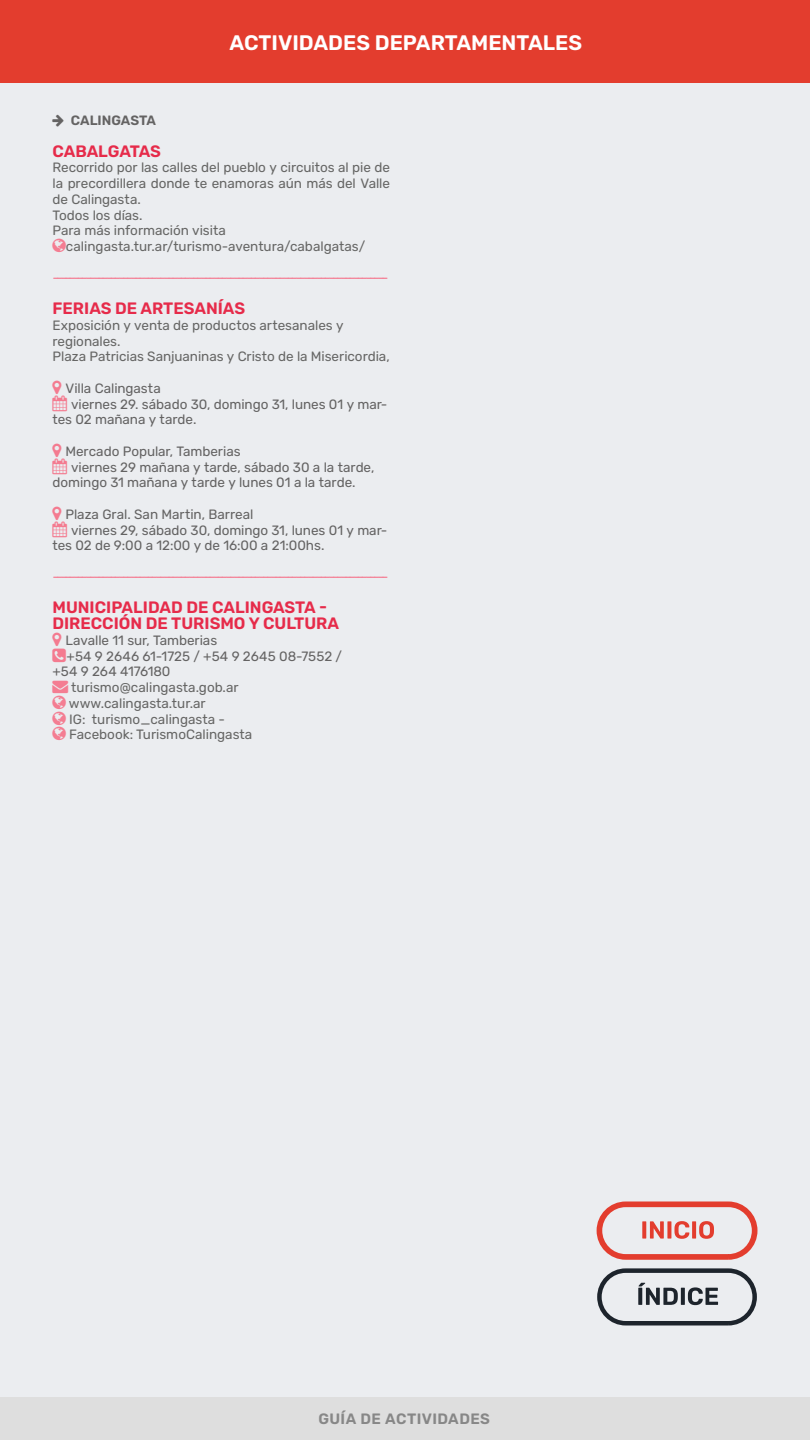
<style>
.page{position:relative;width:810px;height:1440px;background:#ebedf0}
.page>*{position:absolute;margin:0;border:0;box-sizing:border-box;transform-origin:0 0}
.t1{font:600 21px "Rubik";color:#fff}
.t2{font:600 16.5px/15.8px "Rubik";color:#e62b4a}
.t3{font:600 15px "Rubik";letter-spacing:.025em;color:#878787}
.t4{font:13.5px/15.8px "Rubik";letter-spacing:-.005em;color:#666665}
.t5{font:13.5px "Rubik";letter-spacing:-.005em;color:#646363}
.t6{font:13.5px "Rubik";color:#f5788f}
.t7{font:600 13.5px "Rubik";letter-spacing:-.005em;color:#646363}
</style>
<div class="page">
<div style="left:0;top:0;width:810px;height:82px;background:#e33d2e"></div>
<div style="left:0;top:1397px;width:810px;height:43px;background:#dedede"></div>
<div style="left:597px;top:1268px;width:160px;height:57px;border:4px solid #1d242c;border-radius:26px"></div>
<svg style="left:638px;top:1283px;width:80px;height:22px"></svg>
<div style="left:597px;top:1202px;width:160px;height:58px;border:6px solid #e33d2e;border-radius:26px"></div>
<svg style="left:642px;top:1221px;width:72px;height:18px"></svg>
<h1 class="t1" style="left:230px;top:31px;width:354px">ACTIVIDADES DEPARTAMENTALES</h1>
<p class="t7" style="left:71px;top:113px;width:87px">CALINGASTA</p>
<p class="t2" style="left:52px;top:143px;width:110px">CABALGATAS</p>
<p class="t4" style="left:52px;top:160px;width:339px">Recorrido por las calles del pueblo y circuitos al pie de</p>
<p class="t4" style="left:52px;top:176px;width:339px">la precordillera donde te enamoras aún más del Valle</p>
<p class="t4" style="left:52px;top:192px;width:90px">de Calingasta.</p>
<p class="t4" style="left:52px;top:207px;width:92px">Todos los días.</p>
<p class="t4" style="left:52px;top:223px;width:175px">Para más información visita</p>
<p class="t4" style="left:66px;top:239px;width:301px">calingasta.tur.ar/turismo-aventura/cabalgatas/</p>
<p class="t6" style="left:52px;top:270px;width:338px">---------------------------------------------------------------------------------</p>
<p class="t2" style="left:52px;top:301px;width:194px">FERIAS DE ARTESANÍAS</p>
<p class="t4" style="left:52px;top:318px;width:339px">Exposición y venta de productos artesanales y regionales.<br>Plaza Patricias Sanjuaninas y Cristo de la Misericordia,</p>
<p class="t5" style="left:65px;top:381px;width:97px">Villa Calingasta</p>
<p class="t5" style="left:71px;top:396px;width:318px">viernes 29. sábado 30, domingo 31, lunes 01 y mar-</p>
<p class="t5" style="left:52px;top:412px;width:145px">tes 02 mañana y tarde.</p>
<p class="t5" style="left:65px;top:444px;width:177px">Mercado Popular, Tamberias</p>
<p class="t5" style="left:71px;top:459px;width:305px">viernes 29 mañana y tarde, sábado 30 a la tarde,</p>
<p class="t5" style="left:52px;top:475px;width:305px">domingo 31 mañana y tarde y lunes 01 a la tarde.</p>
<p class="t5" style="left:65px;top:507px;width:190px">Plaza Gral. San Martin, Barreal</p>
<p class="t5" style="left:71px;top:522px;width:318px">viernes 29, sábado 30, domingo 31, lunes 01 y mar-</p>
<p class="t5" style="left:52px;top:538px;width:273px">tes 02 de 9:00 a 12:00 y de 16:00 a 21:00hs.</p>
<p class="t6" style="left:52px;top:570px;width:338px">---------------------------------------------------------------------------------</p>
<p class="t2" style="left:52px;top:600px;width:288px">MUNICIPALIDAD DE CALINGASTA -<br>DIRECCIÓN DE TURISMO Y CULTURA</p>
<p class="t5" style="left:65px;top:633px;width:153px">Lavalle 11 sur, Tamberias</p>
<p class="t5" style="left:67px;top:648px;width:277px">+54 9 2646 61-1725 / +54 9 2645 08-7552 /</p>
<p class="t5" style="left:52px;top:664px;width:120px">+54 9 264 4176180</p>
<p class="t4" style="left:69px;top:680px;width:185px">turismo@calingasta.gob.ar www.calingasta.tur.ar<br>IG: turismo_calingasta -<br>Facebook: TurismoCalingasta</p>
<p class="t3" style="left:318px;top:1411px;width:173px">GUÍA DE ACTIVIDADES</p>
</div>
